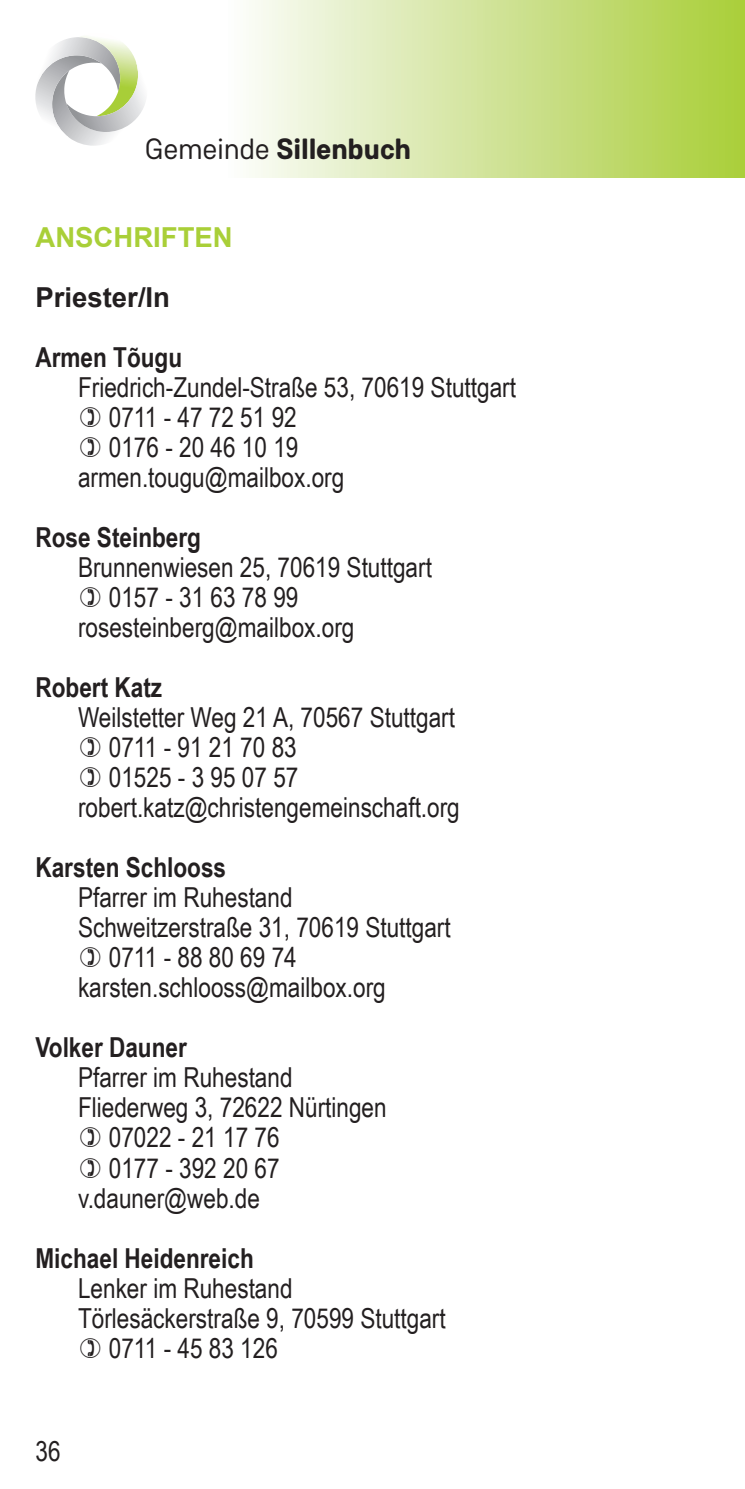
<style>
.page{position:relative;width:745px;height:1489px;background:#fff}
.page>*{position:absolute;margin:0;border:0;box-sizing:border-box;transform-origin:0 0}
.t1{font:700 29.25px "Weissenhof Grotesk";letter-spacing:-.005em;color:#231f20}
.t2{font:27.5px "Arial Narrow";color:#231f20}
.t3{font:700 27.5px "Arial Narrow";color:#231f20}
.t4{font:700 27.5px "Arial";color:#a9cf38}
.t5{font:700 27.5px "Arial";color:#231f20}
.s1{font-weight:400}
</style>
<div class="page">
<svg style="left:249px;top:0;width:495px;height:177px;background:#d0e397"></svg>
<svg style="left:35px;top:36px;width:110px;height:110px"></svg>
<img style="left:66px;top:103px;width:40px;height:29px">
<img style="left:96px;top:62px;width:42px;height:54px">
<p class="t1" style="left:145px;top:131px;width:267px"><span class="s1">Gemeinde</span> Sillenbuch</p>
<p class="t4" style="left:35px;top:218px;width:199px">ANSCHRIFTEN</p>
<p class="t5" style="left:35px;top:278px;width:136px">Priester/In</p>
<p class="t3" style="left:35px;top:336px;width:148px">Armen Tõugu</p>
<p class="t2" style="left:78px;top:367px;width:439px">Friedrich-Zundel-Straße 53, 70619 Stuttgart</p>
<p class="t2" style="left:109px;top:397px;width:189px">0711 - 47 72 51 92</p>
<p class="t2" style="left:109px;top:427px;width:191px">0176 - 20 46 10 19</p>
<p class="t2" style="left:78px;top:457px;width:268px">armen.tougu@mailbox.org</p>
<p class="t3" style="left:35px;top:516px;width:167px">Rose Steinberg</p>
<p class="t2" style="left:78px;top:547px;width:355px">Brunnenwiesen 25, 70619 Stuttgart</p>
<p class="t2" style="left:109px;top:577px;width:191px">0157 - 31 63 78 99</p>
<p class="t2" style="left:78px;top:607px;width:278px">rosesteinberg@mailbox.org</p>
<p class="t3" style="left:35px;top:666px;width:128px">Robert Katz</p>
<p class="t2" style="left:78px;top:697px;width:378px">Weilstetter Weg 21 A, 70567 Stuttgart</p>
<p class="t2" style="left:109px;top:727px;width:189px">0711 - 91 21 70 83</p>
<p class="t2" style="left:109px;top:757px;width:191px">01525 - 3 95 07 57</p>
<p class="t2" style="left:78px;top:787px;width:383px">robert.katz@christengemeinschaft.org</p>
<p class="t3" style="left:35px;top:846px;width:192px">Karsten Schlooss</p>
<p class="t2" style="left:78px;top:877px;width:216px">Pfarrer im Ruhestand</p>
<p class="t2" style="left:78px;top:907px;width:374px">Schweitzerstraße 31, 70619 Stuttgart</p>
<p class="t2" style="left:109px;top:937px;width:189px">0711 - 88 80 69 74</p>
<p class="t2" style="left:78px;top:967px;width:309px">karsten.schlooss@mailbox.org</p>
<p class="t3" style="left:35px;top:1026px;width:153px">Volker Dauner</p>
<p class="t2" style="left:78px;top:1057px;width:216px">Pfarrer im Ruhestand</p>
<p class="t2" style="left:78px;top:1087px;width:310px">Fliederweg 3, 72622 Nürtingen</p>
<p class="t2" style="left:109px;top:1117px;width:172px">07022 - 21 17 76</p>
<p class="t2" style="left:109px;top:1147px;width:172px">0177 - 392 20 67</p>
<p class="t2" style="left:78px;top:1177px;width:183px">v.dauner@web.de</p>
<p class="t3" style="left:35px;top:1236px;width:220px">Michael Heidenreich</p>
<p class="t2" style="left:78px;top:1267px;width:216px">Lenker im Ruhestand</p>
<p class="t2" style="left:78px;top:1297px;width:369px">Törlesäckerstraße 9, 70599 Stuttgart</p>
<p class="t2" style="left:109px;top:1327px;width:170px">0711 - 45 83 126</p>
<p class="t2" style="left:35px;top:1430px;width:27px">36</p>
</div>
